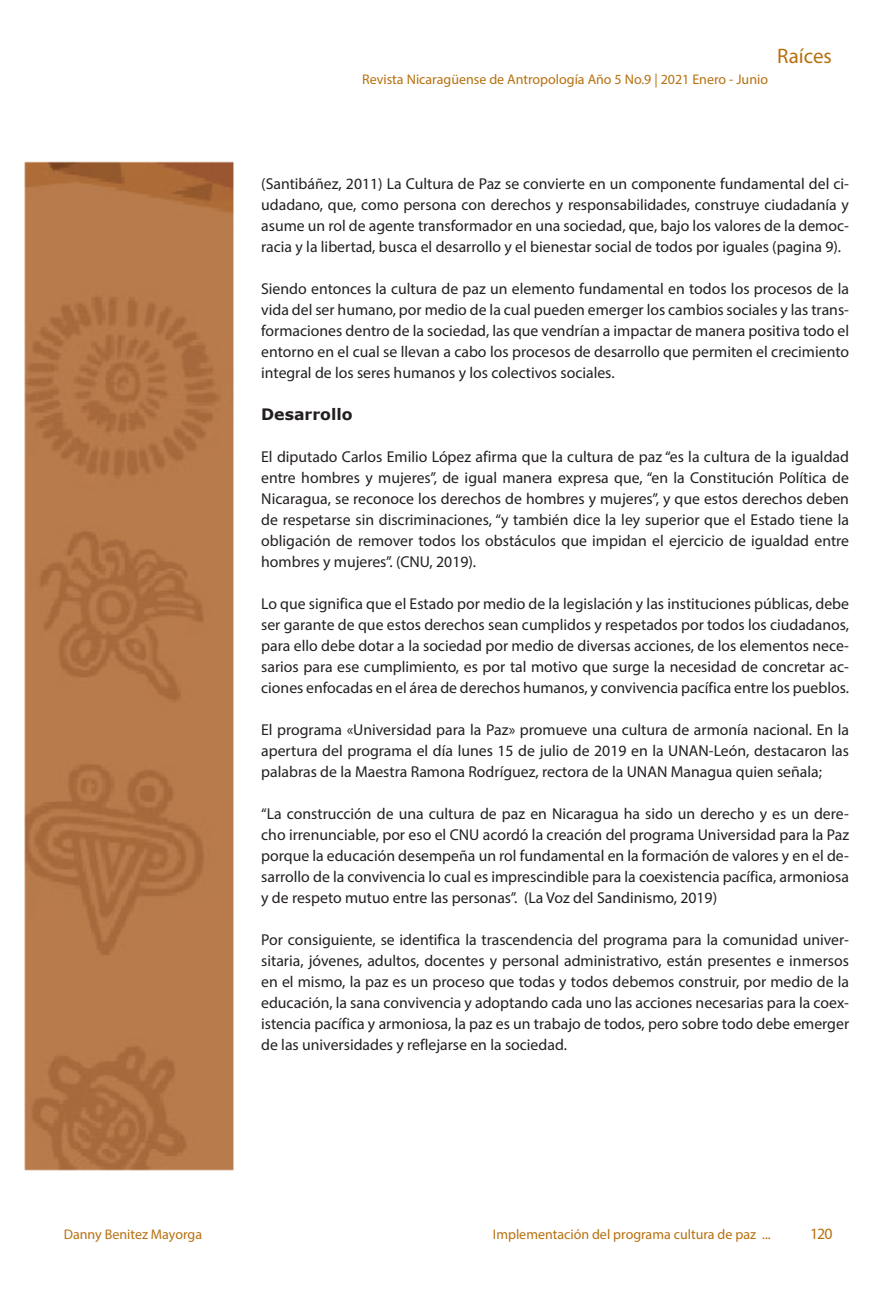
<style>
.page{position:relative;width:893px;height:1290px;background:#fff}
.page>*{position:absolute;margin:0;border:0;box-sizing:border-box;transform-origin:0 0}
.t1{font:21px "Myriad Pro";color:#b7700f}
.t2{font:15.75px/21px "Myriad Pro";color:#231f20;text-align:justify}
.t3{font:700 15.75px "Verdana";color:#231f20}
.t4{font:15.75px "Myriad Pro";color:#b7700f}
.t5{font:14px "Myriad Pro";color:#b7700f}
</style>
<div class="page">
<img style="left:24px;top:161px;width:210px;height:1010px">
<p class="t5" style="left:362px;top:71px;width:407px">Revista Nicaragüense de Antropología Año 5 No.9 | 2021 Enero - Junio</p>
<h1 class="t1" style="left:777px;top:43px;width:56px">Raíces</h1>
<p class="t2" style="left:261px;top:173px;width:589px">(Santibáñez, 2011) La Cultura de Paz se convierte en un componente fundamental del ci&shy;udadano, que, como persona con derechos y responsabilidades, construye ciudadanía y asume un rol de agente transformador en una sociedad, que, bajo los valores de la democ&shy;racia y la libertad, busca el desarrollo y el bienestar social de todos por iguales (pagina 9).</p>
<p class="t2" style="left:261px;top:278px;width:589px">Siendo entonces la cultura de paz un elemento fundamental en todos los procesos de la vida del ser humano, por medio de la cual pueden emerger los cambios sociales y las trans&shy;formaciones dentro de la sociedad, las que vendrían a impactar de manera positiva todo el entorno en el cual se llevan a cabo los procesos de desarrollo que permiten el crecimiento integral de los seres humanos y los colectivos sociales.</p>
<p class="t3" style="left:261px;top:403px;width:93px">Desarrollo</p>
<p class="t2" style="left:261px;top:446px;width:589px">El diputado Carlos Emilio López afirma que la cultura de paz “es la cultura de la igualdad entre hombres y mujeres”, de igual manera expresa que, “en la Constitución Política de Nicaragua, se reconoce los derechos de hombres y mujeres”, y que estos derechos deben de respetarse sin discriminaciones, “y también dice la ley superior que el Estado tiene la obligación de remover todos los obstáculos que impidan el ejercicio de igualdad entre hombres y mujeres”. (CNU, 2019).</p>
<p class="t2" style="left:261px;top:593px;width:589px">Lo que significa que el Estado por medio de la legislación y las instituciones públicas, debe ser garante de que estos derechos sean cumplidos y respetados por todos los ciudadanos, para ello debe dotar a la sociedad por medio de diversas acciones, de los elementos nece&shy;sarios para ese cumplimiento, es por tal motivo que surge la necesidad de concretar ac&shy;ciones enfocadas en el área de derechos humanos, y convivencia pacífica entre los pueblos.</p>
<p class="t2" style="left:261px;top:719px;width:589px">El programa «Universidad para la Paz» promueve una cultura de armonía nacional. En la apertura del programa el día lunes 15 de julio de 2019 en la UNAN-León, destacaron las palabras de la Maestra Ramona Rodríguez, rectora de la UNAN Managua quien señala;</p>
<p class="t2" style="left:261px;top:803px;width:589px">“La construcción de una cultura de paz en Nicaragua ha sido un derecho y es un dere&shy;cho irrenunciable, por eso el CNU acordó la creación del programa Universidad para la Paz porque la educación desempeña un rol fundamental en la formación de valores y en el de&shy;sarrollo de la convivencia lo cual es imprescindible para la coexistencia pacífica, armoniosa y de respeto mutuo entre las personas”. (La Voz del Sandinismo, 2019)</p>
<p class="t2" style="left:261px;top:929px;width:589px">Por consiguiente, se identifica la trascendencia del programa para la comunidad univer&shy;sitaria, jóvenes, adultos, docentes y personal administrativo, están presentes e inmersos en el mismo, la paz es un proceso que todas y todos debemos construir, por medio de la educación, la sana convivencia y adoptando cada uno las acciones necesarias para la coex&shy;istencia pacífica y armoniosa, la paz es un trabajo de todos, pero sobre todo debe emerger de las universidades y reflejarse en la sociedad.</p>
<p class="t5" style="left:64px;top:1226px;width:140px">Danny Benitez Mayorga</p>
<p class="t5" style="left:493px;top:1226px;width:279px">Implementación del programa cultura de paz ...</p>
<p class="t4" style="left:810px;top:1224px;width:24px">120</p>
</div>
